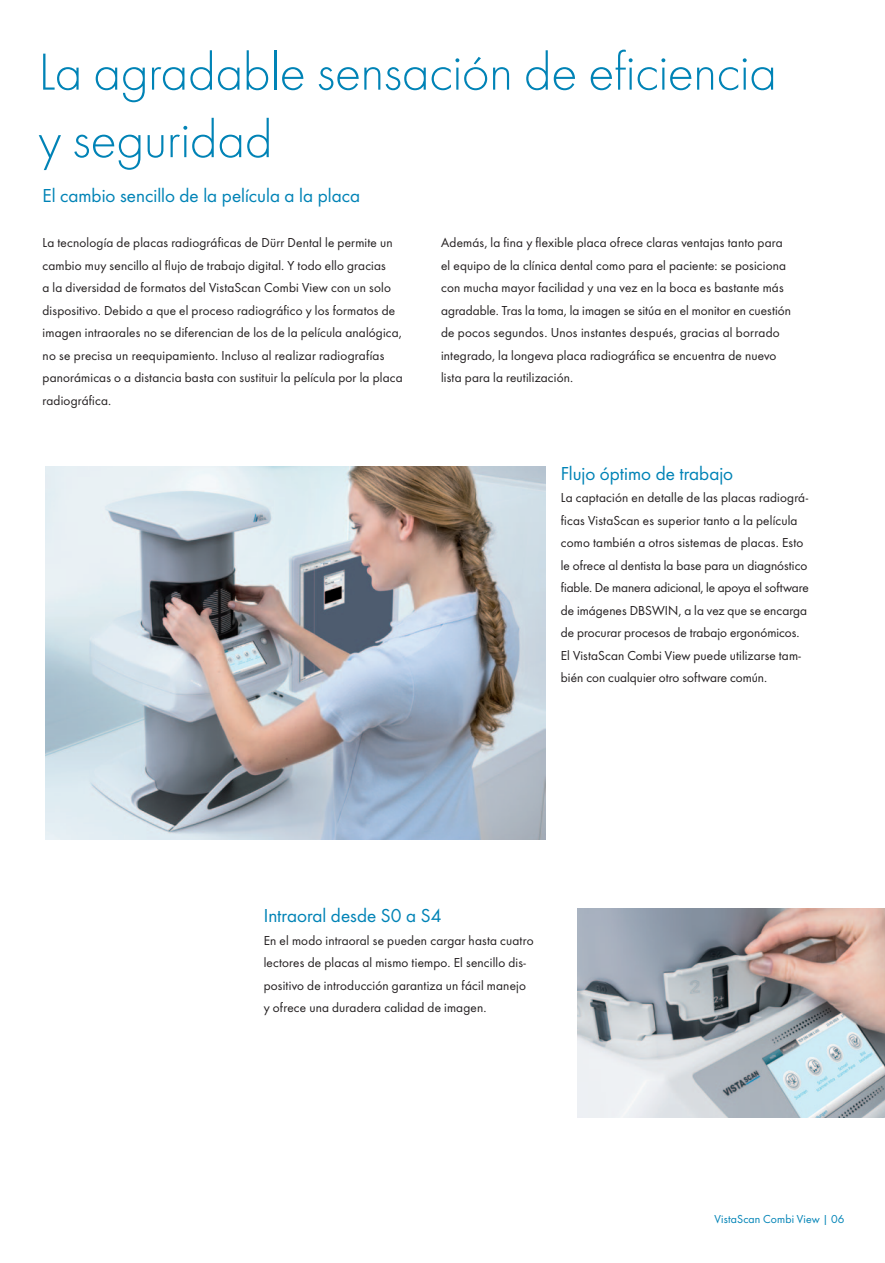
<style>
.page{position:relative;width:885px;height:1263px;background:#fff}
.page>*{position:absolute;margin:0;border:0;box-sizing:border-box;transform-origin:0 0}
.t1{font:300 54px/67.5px "Futura TOT";letter-spacing:-.01em;color:#0083b6}
.t2{font:19.5px "Futura TOT Boo";color:#0083b6}
.t3{font:13.5px/22.5px "Futura TOT Boo";letter-spacing:.01em;color:#231f20}
.t4{font:12px "Futura TOT Boo";letter-spacing:.01em;color:#0083b6}
</style>
<div class="page">
<img style="left:45px;top:467px;width:500px;height:373px">
<img style="left:577px;top:909px;width:307px;height:208px">
<h1 class="t1" style="left:38px;top:38px;width:740px">La agradable sensación de eficiencia y seguridad</h1>
<h2 class="t2" style="left:43px;top:184px;width:319px">El cambio sencillo de la película a la placa</h2>
<p class="t3" style="left:43px;top:231px;width:361px">La tecnología de placas radiográficas de Dürr Dental le permite un cambio muy sencillo al flujo de trabajo digital. Y todo ello gracias<br>a la diversidad de formatos del VistaScan Combi View con un solo dispositivo. Debido a que el proceso radiográfico y los formatos de imagen intraorales no se diferencian de los de la película analógica, no se precisa un reequipamiento. Incluso al realizar radiografías panorámicas o a distancia basta con sustituir la película por la placa radiográfica.</p>
<p class="t3" style="left:441px;top:231px;width:351px">Además, la fina y flexible placa ofrece claras ventajas tanto para el equipo de la clínica dental como para el paciente: se posiciona con mucha mayor facilidad y una vez en la boca es bastante más agradable. Tras la toma, la imagen se sitúa en el monitor en cuestión de pocos segundos. U nos instantes después, gracias al borrado integrado, la longeva placa radiográfica se encuentra de nuevo lista para la reutilización.</p>
<h2 class="t2" style="left:560px;top:462px;width:174px">Flujo óptimo de trabajo</h2>
<p class="t3" style="left:560px;top:486px;width:249px">La captación en detalle de las placas radiográ&shy;ficas VistaScan es superior tanto a la película como también a otros sistemas de placas. Esto le ofrece al dentista la base para un diagnóstico fiable. De manera adicional, le apoya el software de imágenes DBSWIN, a la vez que se encarga de procurar procesos de trabajo ergonómicos.<br>El VistaScan Combi View puede utilizarse tam&shy;bién con cualquier otro software común.</p>
<h2 class="t2" style="left:264px;top:904px;width:179px">Intraoral desde S0 a S4</h2>
<p class="t3" style="left:264px;top:929px;width:271px">En el modo intraoral se pueden cargar hasta cuatro lectores de placas al mismo tiempo. El sencillo dis&shy;positivo de introducción garantiza un fácil manejo y ofrece una duradera calidad de imagen.</p>
<p class="t4" style="left:714px;top:1212px;width:131px">VistaScan Combi View | 06</p>
</div>
